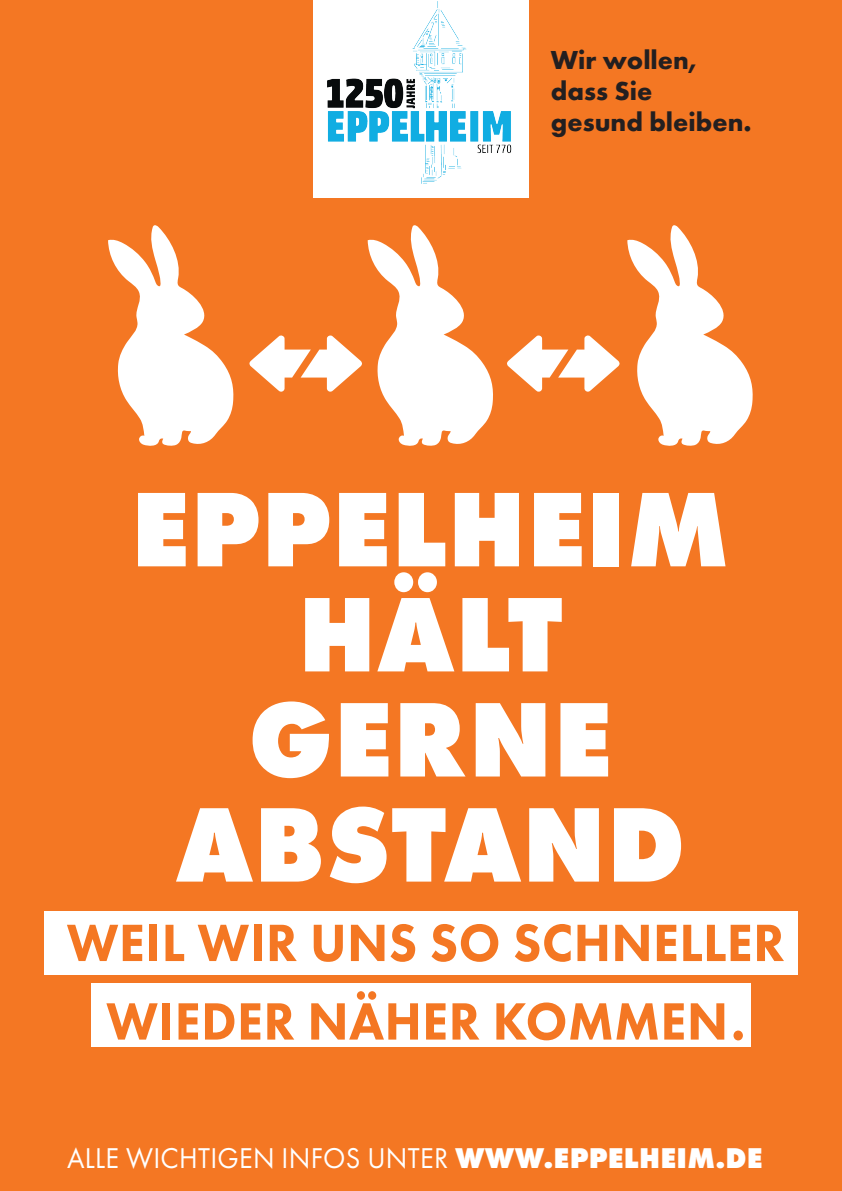
<style>
.page{position:relative;width:842px;height:1191px;background:#f47723}
.page>*{position:absolute;margin:0;border:0;box-sizing:border-box;transform-origin:0 0}
.t1{font:800 110px/105px "Futura PT";letter-spacing:.01em;color:#fff;text-align:center;scale:.95 1}
.t2{font:800 54.4px/78.5px "Futura PT";letter-spacing:.01em;color:#f47723;text-align:center;scale:.95 1}
.t3{font:29.7px "Futura PT";letter-spacing:.01em;color:#fff;scale:.95 1}
.t4{font:700 27px/31.3px "Futura PT";color:#231f20}
.s1{font-weight:800}
</style>
<div class="page">
<div style="left:44px;top:911px;width:753px;height:63px;background:#fff"></div>
<div style="left:91px;top:983px;width:659px;height:63px;background:#fff"></div>
<div style="left:313px;top:0;width:216px;height:197px;background:#fff"></div>
<img style="left:327px;top:1px;width:185px;height:182px">
<svg style="left:368px;top:225px;width:125px;height:221px"></svg>
<svg style="left:108px;top:225px;width:126px;height:221px"></svg>
<svg style="left:627px;top:225px;width:126px;height:221px"></svg>
<svg style="left:249px;top:335px;width:113px;height:57px"></svg>
<svg style="left:507px;top:335px;width:112px;height:57px"></svg>
<p class="t4" style="left:551px;top:43px;width:202px">Wir wollen, dass Sie<br>gesund bleiben.</p>
<h1 class="t1" style="left:131px;top:475px;width:632px">EPPELHEIM<br>HÄLT<br>GERNE<br>ABSTAND</h1>
<h2 class="t2" style="left:67px;top:902px;width:757px">WEIL WIR UNS SO SCHNELLER<br>WIEDER NÄHER KOMMEN.</h2>
<p class="t3" style="left:67px;top:1140px;width:734px">ALLE WICHTIGEN INFOS UNTER <span class="s1">WWW.EPPELHEIM.DE</span></p>
</div>
